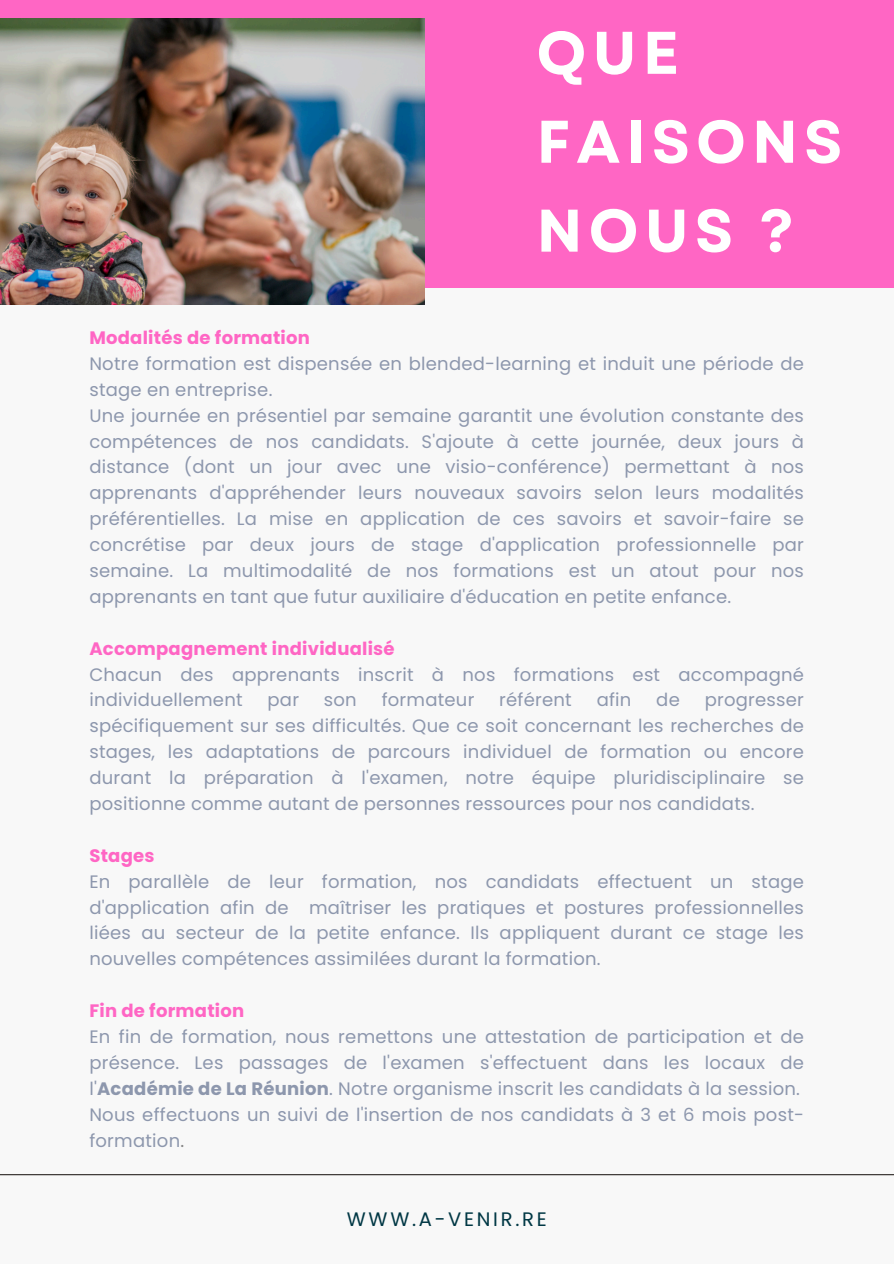
<style>
.page{position:relative;width:894px;height:1264px;background:#fff}
.page>*{position:absolute;margin:0;border:0;box-sizing:border-box;transform-origin:0 0}
.t1{font:700 60px/88.8px "Garet";letter-spacing:.1em;color:#fff}
.t2{font:19.5px "Poppins";letter-spacing:.14em;color:#003744}
.t3{font:18px/25.8px "Poppins";letter-spacing:.015em;color:#8d97ad;text-align:justify}
.t4{font:700 18px "Poppins";letter-spacing:.015em;color:#ff66c4}
.s1{font-weight:700}
.s2{color:#848484}
</style>
<div class="page">
<div style="left:0;top:0;width:893px;height:1263px;background:#f8f8f8"></div>
<div style="left:0;top:0;width:893px;height:287px;background:#ff66c4"></div>
<hr style="left:0;top:1174px;width:893px;height:1px;background:#2a2623">
<img style="left:0;top:18px;width:424px;height:286px">
<h1 class="t1" style="left:536px;top:9px;width:307px">QUE<br>FAISONS<br>NOUS ?</h1>
<p class="t4" style="left:89px;top:325px;width:222px">Modalités de formation</p>
<p class="t3" style="left:89px;top:351px;width:716px">Notre formation est dispensée en blended-learning et induit une période de stage en entreprise.</p>
<p class="t3" style="left:89px;top:402px;width:716px">Une journée en présentiel par semaine garantit une évolution constante des compétences de nos candidats. S'ajoute à cette journée, deux jours à distance (dont un jour avec une visio-conférence) permettant à nos apprenants d'appréhender leurs nouveaux savoirs selon leurs modalités préférentielles. La mise en application de ces savoirs et savoir-faire se concrétise par deux jours de stage d'application professionnelle par semaine. La multimodalité de nos formations est un atout pour nos apprenants en tant que futur auxiliaire d'éducation en petite enfance.</p>
<p class="t4" style="left:89px;top:635px;width:307px">Accompagnement individualisé</p>
<p class="t3" style="left:89px;top:661px;width:716px">Chacun des apprenants inscrit à nos formations est accompagné individuellement</p>
<p class="t3" style="left:267px;top:687px;width:33px">par</p>
<p class="t3" style="left:324px;top:687px;width:34px">son</p>
<p class="t3" style="left:381px;top:687px;width:94px">formateur</p>
<p class="t3" style="left:499px;top:687px;width:74px">référent</p>
<p class="t3" style="left:596px;top:687px;width:36px">afin</p>
<p class="t3" style="left:656px;top:687px;width:25px">de</p>
<p class="t3" style="left:89px;top:687px;width:716px;text-indent:615px">progresser spécifiquement sur ses difficultés. Que ce soit concernant les recherches de stages, les adaptations de parcours individuel de formation ou encore durant la préparation à l'examen, notre équipe pluridisciplinaire se positionne comme autant de personnes ressources pour nos candidats.</p>
<p class="t4" style="left:89px;top:842px;width:67px">Stages</p>
<p class="t3" style="left:89px;top:868px;width:716px">En parallèle de leur formation, nos candidats effectuent un stage d'application afin de maîtriser les pratiques et postures professionnelles liées au secteur de la petite enfance. Ils appliquent durant ce stage les nouvelles compétences assimilées durant la formation.</p>
<p class="t4" style="left:89px;top:998px;width:156px">Fin de formation</p>
<p class="t3" style="left:89px;top:1023px;width:716px">En fin de formation, nous remettons une attestation de participation et de présence. Les passages de l'examen s'effectuent dans les locaux de l'<span class="s1">Académie de La Réunion</span>. Notre organisme inscrit les candidats à la session.</p>
<h2 class="t3" style="left:89px;top:1101px;width:716px">Nous effectuons un suivi de l'insertion de nos candidats à 3 et 6 mois post&shy;formation<span class="s2">.</span></h2>
<p class="t2" style="left:347px;top:1204px;width:201px">WWW.A-VENIR.RE</p>
</div>
